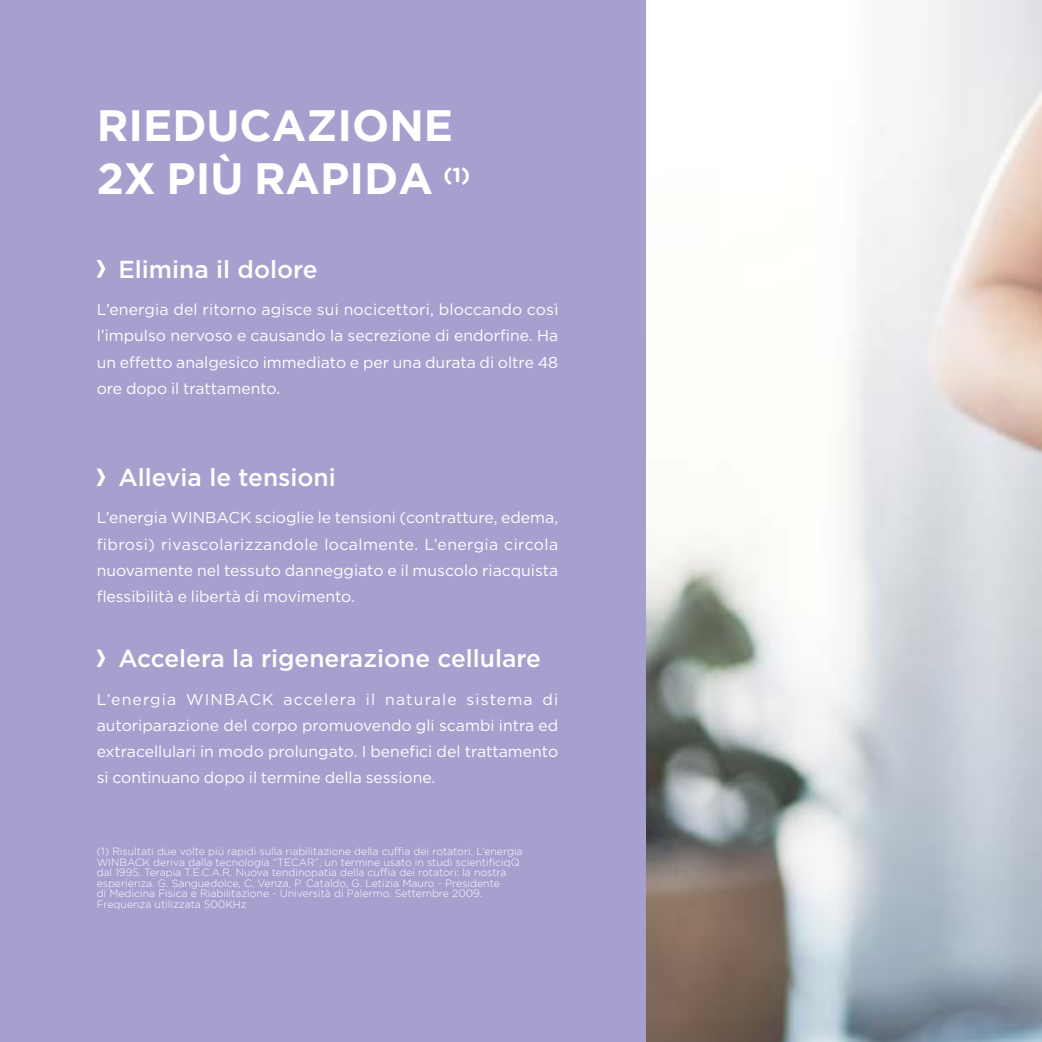
<style>
.page{position:relative;width:1042px;height:1042px;background:#fff}
.page>*{position:absolute;margin:0;border:0;box-sizing:border-box;transform-origin:0 0}
.t1{font:700 43.75px/52.5px "Gotham";color:#fff}
.t2{font:500 24.5px "Gotham";color:#fff}
.t3{font:15.75px/26.2px "Gotham";color:#fff;text-align:justify}
.t4{font:300 10.5px/10.5px "Gotham";color:#fff}
</style>
<div class="page">
<img style="left:645px;top:0;width:397px;height:1042px">
<div style="left:0;top:0;width:645px;height:1042px;background:#a6a0cf"></div>
<svg style="left:97px;top:260px;width:8px;height:18px"></svg>
<svg style="left:97px;top:469px;width:8px;height:17px"></svg>
<svg style="left:97px;top:649px;width:8px;height:18px"></svg>
<h1 class="t1" style="left:97px;top:98px;width:375px">RIEDUCAZIONE<br>2X PIÙ RAPIDA <sup>(1)</sup></h1>
<h2 class="t2" style="left:119px;top:253px;width:201px">Elimina il dolore</h2>
<p class="t3" style="left:97px;top:296px;width:463px">L’energia del ritorno agisce sui nocicettori, bloccando così l’impulso nervoso e causando la secrezione di endorfine. Ha un effetto analgesico immediato e per una durata di oltre 48 ore dopo il trattamento.</p>
<h2 class="t2" style="left:118px;top:461px;width:219px">Allevia le tensioni</h2>
<p class="t3" style="left:97px;top:504px;width:463px">L’energia WINBACK scioglie le tensioni (contratture, edema, fibrosi) rivascolarizzandole localmente. L’energia circola nuovamente nel tessuto danneggiato e il muscolo riacquista flessibilità e libertà di movimento.</p>
<h2 class="t2" style="left:118px;top:642px;width:424px">Accelera la rigenerazione cellulare</h2>
<p class="t3" style="left:97px;top:685px;width:463px">L’energia WINBACK accelera il naturale sistema di autoriparazione del corpo promuovendo gli scambi intra ed extracellulari in modo prolungato. I benefici del trattamento si continuano dopo il termine della sessione.</p>
<p class="t4" style="left:97px;top:846px;width:427px">(1) Risultati due volte più rapidi sulla riabilitazione della cuffia dei rotatori. L’energia WINBACK deriva dalla tecnologia “TECAR”, un termine usato in studi scientificiqQ dal 1995. Terapia T.E.C.A.R. Nuova tendinopatia della cuffia dei rotatori: la nostra esperienza. G. Sanguedolce, C. Venza, P. Cataldo, G. Letizia Mauro - Presidente<br>di Medicina Fisica e Riabilitazione - Università di Palermo. Settembre 2009.<br>Frequenza utilizzata 500KHz</p>
</div>
